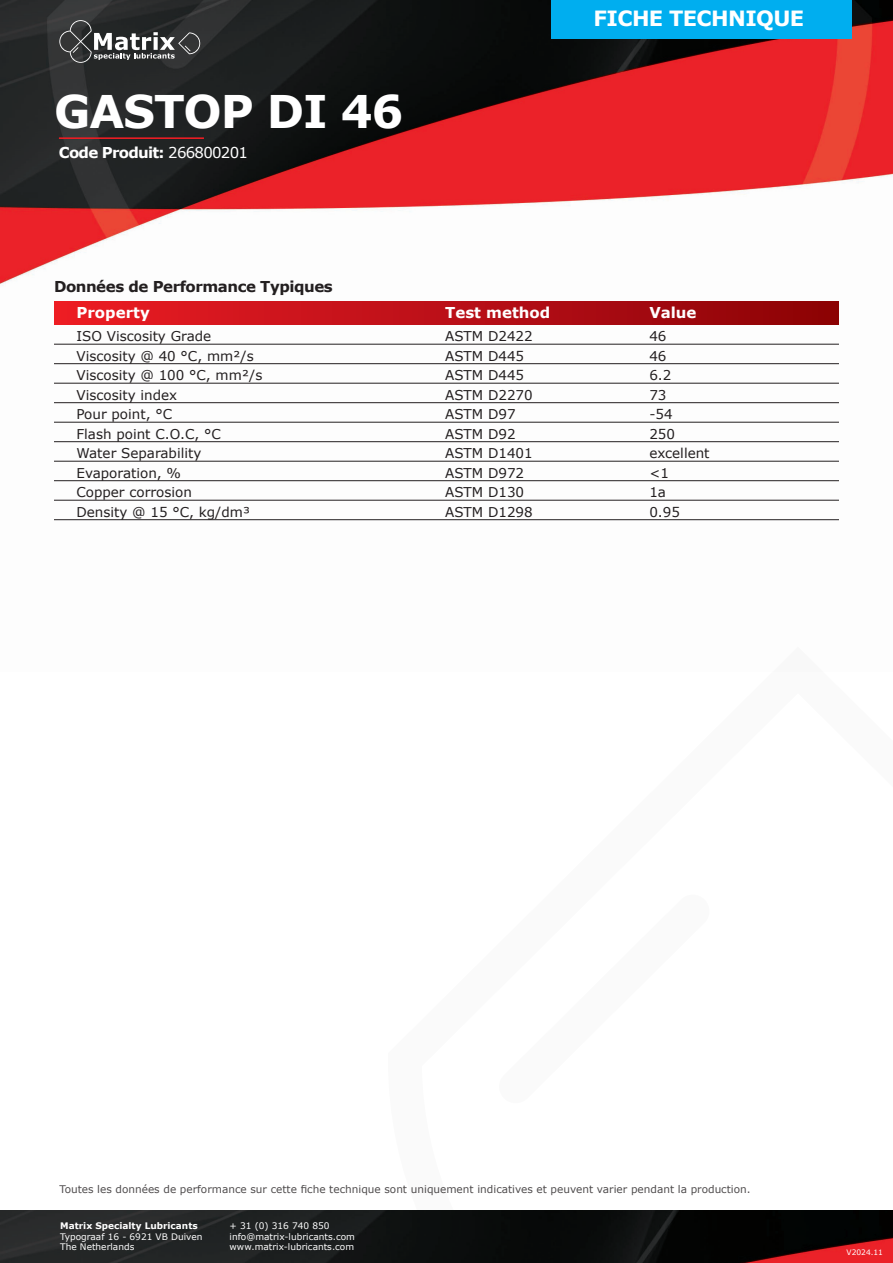
<style>
.page{position:relative;width:893px;height:1263px;background:#fff}
.page>*{position:absolute;margin:0;border:0;box-sizing:border-box;transform-origin:0 0}
.t1{font:700 45px "Verdana";letter-spacing:-.025em;color:#fff}
.t2{font:700 21px "Verdana";letter-spacing:-.03em;color:#fff}
.t3{font:700 15px "Verdana";letter-spacing:-.03em;color:#231f20}
.t4{font:700 15px "Verdana";color:#fff}
.t5{font:700 15px "Verdana";letter-spacing:-.05em;color:#fff}
.t6{font:13.5px "Verdana";color:#231f20}
.t7{font:10.5px "Verdana";color:#231f20}
.t8{font:9px/10.5px "Verdana";color:#fff}
.t9{font:700 9px "Verdana";color:#fff}
.t10{font:7.5px "Verdana";color:#fff}
.s1{font-weight:400}
</style>
<div class="page">
<img style="left:0;top:0;width:893px;height:521px">
<div style="left:551px;top:0;width:301px;height:38px;background:#00aeef"></div>
<svg style="left:59px;top:20px;width:141px;height:43px;background:#505152"></svg>
<img style="left:0;top:1211px;width:893px;height:52px">
<div style="left:54px;top:302px;width:785px;height:23px;background:linear-gradient(to right,#ec1d26,#8a0207)"></div>
<hr style="left:54px;top:344px;width:785px;height:1px;background:#231f20">
<hr style="left:54px;top:363px;width:785px;height:1px;background:#231f20">
<hr style="left:54px;top:383px;width:785px;height:1px;background:#231f20">
<hr style="left:54px;top:402px;width:785px;height:1px;background:#231f20">
<hr style="left:54px;top:422px;width:785px;height:1px;background:#231f20">
<hr style="left:54px;top:441px;width:785px;height:1px;background:#231f20">
<hr style="left:54px;top:461px;width:785px;height:1px;background:#231f20">
<hr style="left:54px;top:480px;width:785px;height:1px;background:#231f20">
<hr style="left:54px;top:500px;width:785px;height:1px;background:#231f20">
<hr style="left:54px;top:519px;width:785px;height:1px;background:#231f20">
<hr style="left:59px;top:137px;width:145px;height:2px;background:#ee1d23">
<h1 class="t1" style="left:54px;top:83px;width:351px">GASTOP DI 46</h1>
<p class="t5" style="left:59px;top:143px;width:191px">Code Produit: <span class="s1">266800201</span></p>
<h2 class="t2" style="left:594px;top:5px;width:212px">FICHE TECHNIQUE</h2>
<p class="t3" style="left:54px;top:277px;width:280px">Données de Performance Typiques</p>
<p class="t4" style="left:76px;top:302px;width:75px">Property</p>
<p class="t4" style="left:445px;top:302px;width:107px">Test method</p>
<p class="t4" style="left:649px;top:302px;width:49px">Value</p>
<p class="t6" style="left:76px;top:328px;width:136px">ISO Viscosity Grade</p>
<p class="t6" style="left:445px;top:328px;width:89px">ASTM D2422</p>
<p class="t6" style="left:649px;top:328px;width:19px">46</p>
<p class="t6" style="left:76px;top:347px;width:179px">Viscosity @ 40 °C, mm²/s</p>
<p class="t6" style="left:445px;top:347px;width:81px">ASTM D445</p>
<p class="t6" style="left:649px;top:347px;width:19px">46</p>
<p class="t6" style="left:76px;top:367px;width:187px">Viscosity @ 100 °C, mm²/s</p>
<p class="t6" style="left:445px;top:367px;width:81px">ASTM D445</p>
<p class="t6" style="left:649px;top:367px;width:24px">6.2</p>
<p class="t6" style="left:76px;top:386px;width:102px">Viscosity index</p>
<p class="t6" style="left:445px;top:386px;width:89px">ASTM D2270</p>
<p class="t6" style="left:649px;top:386px;width:19px">73</p>
<p class="t6" style="left:76px;top:406px;width:97px">Pour point, °C</p>
<p class="t6" style="left:445px;top:406px;width:72px">ASTM D97</p>
<p class="t6" style="left:649px;top:406px;width:25px">-54</p>
<p class="t6" style="left:76px;top:425px;width:146px">Flash point C.O.C, °C</p>
<p class="t6" style="left:445px;top:425px;width:72px">ASTM D92</p>
<p class="t6" style="left:649px;top:425px;width:27px">250</p>
<p class="t6" style="left:76px;top:445px;width:126px">Water Separability</p>
<p class="t6" style="left:445px;top:445px;width:89px">ASTM D1401</p>
<p class="t6" style="left:649px;top:445px;width:62px">excellent</p>
<p class="t6" style="left:76px;top:464px;width:106px">Evaporation, %</p>
<p class="t6" style="left:445px;top:464px;width:81px">ASTM D972</p>
<p class="t6" style="left:649px;top:464px;width:21px">&lt;1</p>
<p class="t6" style="left:76px;top:484px;width:117px">Copper corrosion</p>
<p class="t6" style="left:445px;top:484px;width:81px">ASTM D130</p>
<p class="t6" style="left:649px;top:484px;width:18px">1a</p>
<p class="t6" style="left:76px;top:503px;width:175px">Density @ 15 °C, kg/dm³</p>
<p class="t6" style="left:445px;top:503px;width:89px">ASTM D1298</p>
<p class="t6" style="left:649px;top:503px;width:32px">0.95</p>
<p class="t7" style="left:59px;top:1183px;width:693px">Toutes les données de performance sur cette fiche technique sont uniquement indicatives et peuvent varier pendant la production.</p>
<p class="t9" style="left:60px;top:1220px;width:139px">Matrix Specialty Lubricants</p>
<p class="t8" style="left:60px;top:1231px;width:144px">Typograaf 16 - 6921 VB Duiven<br>The Netherlands</p>
<p class="t8" style="left:230px;top:1221px;width:127px">+ 31 (0) 316 740 850 info@matrix-lubricants.com www.matrix-lubricants.com</p>
<p class="t10" style="left:847px;top:1247px;width:38px">V2024.11</p>
</div>
